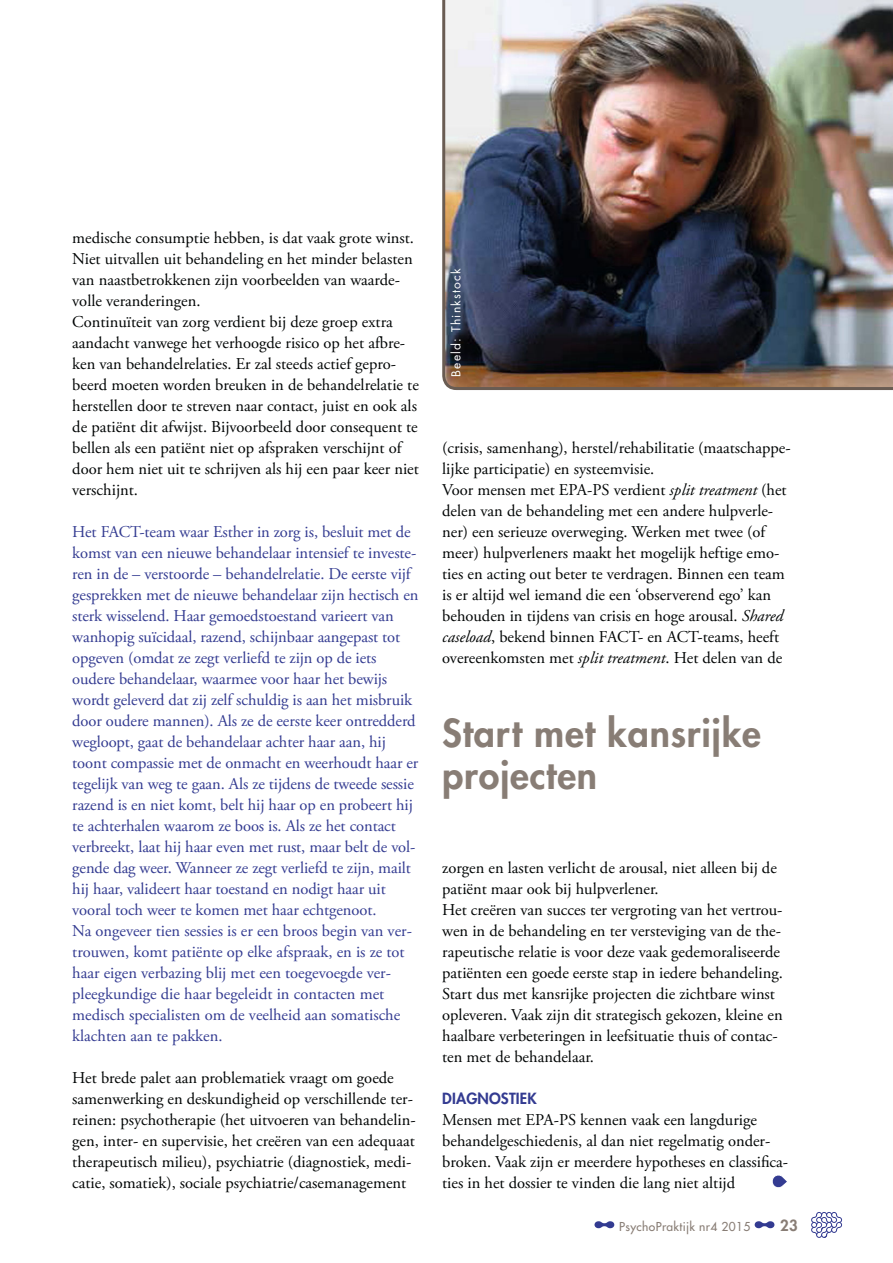
<style>
.page{position:relative;width:893px;height:1263px;background:#fff}
.page>*{position:absolute;margin:0;border:0;box-sizing:border-box;transform-origin:0 0}
.t1{font:800 37.5px/42px "Futura Std";letter-spacing:.02em;color:#887d75}
.t2{font:16.5px/21px "Adobe Garamond Pro";color:#000404}
.t3{font:16.5px/21px "Adobe Garamond Pro";letter-spacing:-.005em;color:#333b91}
.t4{font:800 15px "Futura Std";letter-spacing:.01em;color:#333b91}
.t5{font:800 15px "Futura Std";color:#887d75}
.t6{font:500 12px "Futura Std";letter-spacing:.03em;color:#887d75}
.t7{font:12px "Futura Std";letter-spacing:.1em;color:#fff}
.s1{font-style:italic}
</style>
<div class="page">
<svg style="left:811px;top:1212px;width:31px;height:26px"></svg>
<svg style="left:594px;top:1221px;width:21px;height:7px"></svg>
<svg style="left:754px;top:1221px;width:21px;height:7px"></svg>
<svg style="left:772px;top:1175px;width:15px;height:13px"></svg>
<img style="left:442px;top:0;width:451px;height:390px">
<p class="t2" style="left:72px;top:229px;width:348px">medische consumptie hebben, is dat vaak grote winst.<br>Niet uitvallen uit behandeling en het minder belasten van naastbetrokkenen zijn voorbeelden van waarde&shy;volle veranderingen.<br>Continuïteit van zorg verdient bij deze groep extra aandacht vanwege het verhoogde risico op het afbre&shy;ken van behandelrelaties. Er zal steeds actief gepro&shy;beerd moeten worden breuken in de behandelrelatie te herstellen door te streven naar contact, juist en ook als de patiënt dit afwijst. Bijvoorbeeld door consequent te bellen als een patiënt niet op afspraken verschijnt of door hem niet uit te schrijven als hij een paar keer niet verschijnt.</p>
<p class="t3" style="left:72px;top:523px;width:348px">Het FACT-team waar Esther in zorg is, besluit met de komst van een nieuwe behandelaar intensief te investe&shy;ren in de – verstoorde – behandelrelatie. De eerste vijf gesprekken met de nieuwe behandelaar zijn hectisch en sterk wisselend. Haar gemoedstoestand varieert van wanhopig suïcidaal, razend, schijnbaar aangepast tot opgeven (omdat ze zegt verliefd te zijn op de iets oudere behandelaar, waarmee voor haar het bewijs wordt geleverd dat zij zelf schuldig is aan het misbruik door oudere mannen). Als ze de eerste keer ontredderd wegloopt, gaat de behandelaar achter haar aan, hij toont compassie met de onmacht en weerhoudt haar er tegelijk van weg te gaan. Als ze tijdens de tweede sessie razend is en niet komt, belt hij haar op en probeert hij te achterhalen waarom ze boos is. Als ze het contact verbreekt, laat hij haar even met rust, maar belt de vol&shy;gende dag weer. Wanneer ze zegt verliefd te zijn, mailt hij haar, valideert haar toestand en nodigt haar uit vooral toch weer te komen met haar echtgenoot.<br>Na ongeveer tien sessies is er een broos begin van ver&shy;trouwen, komt patiënte op elke afspraak, en is ze tot haar eigen verbazing blij met een toegevoegde ver&shy;pleegkundige die haar begeleidt in contacten met medisch specialisten om de veelheid aan somatische klachten aan te pakken.</p>
<p class="t2" style="left:72px;top:1069px;width:345px">Het brede palet aan problematiek vraagt om goede samenwerking en deskundigheid op verschillende ter&shy;reinen: psychotherapie (het uitvoeren van behandelin&shy;gen, inter- en supervisie, het creëren van een adequaat therapeutisch milieu), psychiatrie (diagnostiek, medi&shy;catie, somatiek), sociale psychiatrie/casemanagement</p>
<p class="t7" style="left:451px;top:377px;width:110px;rotate:-90deg">Beeld: Thinkstock</p>
<p class="t2" style="left:442px;top:439px;width:350px">(crisis, samenhang), herstel/rehabilitatie (maatschappe&shy;lijke participatie) en systeemvisie.<br>Voor mensen met EPA-PS verdient <span class="s1">split treatment</span> (het delen van de behandeling met een andere hulpverle&shy;ner) een serieuze overweging. Werken met twee (of meer) hulpverleners maakt het mogelijk heftige emo&shy;ties en acting out beter te verdragen. Binnen een team is er altijd wel iemand die een ‘observerend ego’ kan behouden in tijdens van crisis en hoge arousal. <span class="s1">Shared caseload</span>, bekend binnen FACT- en ACT-teams, heeft overeenkomsten met <span class="s1">split treatment</span>. Het delen van de</p>
<h1 class="t1" style="left:442px;top:715px;width:320px">Start met kansrijke projecten</h1>
<p class="t2" style="left:442px;top:859px;width:342px">zorgen en lasten verlicht de arousal, niet alleen bij de patiënt maar ook bij hulpverlener.<br>Het creëren van succes ter vergroting van het vertrou&shy;wen in de behandeling en ter versteviging van de the&shy;rapeutische relatie is voor deze vaak gedemoraliseerde patiënten een goede eerste stap in iedere behandeling.<br>Start dus met kansrijke projecten die zichtbare winst opleveren. Vaak zijn dit strategisch gekozen, kleine en haalbare verbeteringen in leefsituatie thuis of contac&shy;ten met de behandelaar.</p>
<p class="t4" style="left:442px;top:1091px;width:96px">DIAGNOSTIEK</p>
<p class="t2" style="left:442px;top:1111px;width:347px">Mensen met EPA-PS kennen vaak een langdurige behandelgeschiedenis, al dan niet regelmatig onder&shy;broken. Vaak zijn er meerdere hypotheses en classifica&shy;ties in het dossier te vinden die lang niet altijd</p>
<p class="t6" style="left:619px;top:1220px;width:133px">PsychoPraktijk nr4 2015</p>
<p class="t5" style="left:780px;top:1218px;width:19px">23</p>
</div>
